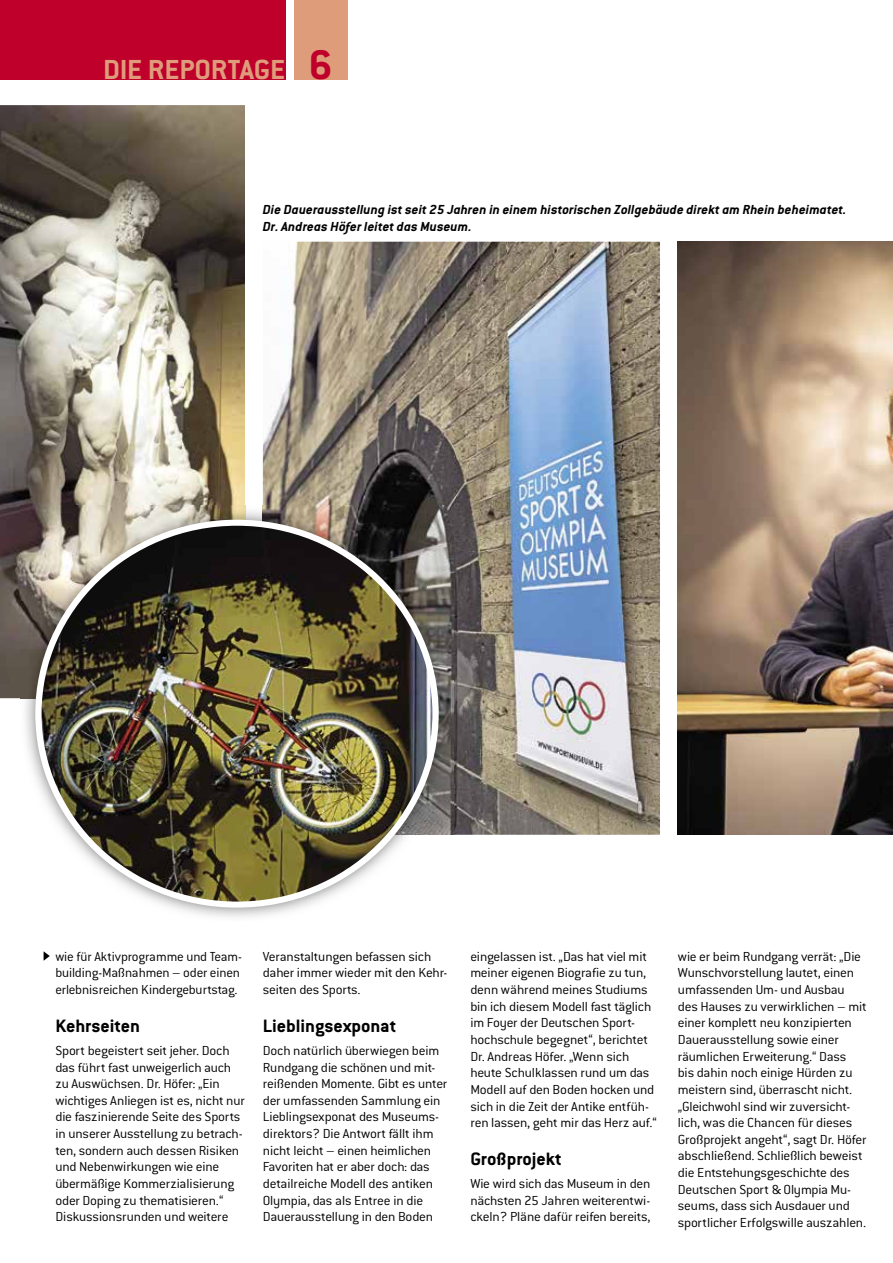
<style>
.page{position:relative;width:893px;height:1263px;background:#fff}
.page>*{position:absolute;margin:0;border:0;box-sizing:border-box;transform-origin:0 0}
.t1{font:700 30.3px "Conduit ITC Pro";letter-spacing:-.005em;color:#de9c7b;scale:1.04 1}
.t2{font:700 19.65px "Conduit ITC Pro";color:#000;scale:1.04 1}
.t3{font:300 14.4px/16.6px "Conduit ITC Pro";letter-spacing:-.015em;color:#000;scale:1.04 1}
.t4{font:italic 700 14.4px/16.6px "Conduit ITC Pro";color:#000;scale:1.04 1}
.t5{font:300 14.4px/16.6px "Conduit ITC Pro";letter-spacing:-.015em;color:#000}
.s1{font-size:45.45px;color:#be002b}
</style>
<div class="page">
<div style="left:0;top:0;width:285px;height:79px;background:#be002b"></div>
<div style="left:294px;top:0;width:54px;height:79px;background:#de9c7b"></div>
<img style="left:678px;top:242px;width:215px;height:593px">
<img style="left:263px;top:242px;width:397px;height:593px">
<img style="left:0;top:105px;width:245px;height:593px">
<img style="left:237px;top:506px;width:54px;height:411px">
<img style="left:21px;top:698px;width:216px;height:219px">
<img style="left:263px;top:506px;width:191px;height:329px">
<img style="left:21px;top:506px;width:224px;height:192px">
<img style="left:38px;top:523px;width:398px;height:382px">
<svg style="left:44px;top:951px;width:6px;height:10px"></svg>
<h1 class="t1" style="left:103px;top:52px;width:222px">DIE REPORTAGE <span class="s1">6</span></h1>
<p class="t4" style="left:263px;top:201px;width:563px">Die Dauerausstellung ist seit 25 Jahren in einem historischen Zollgebäude direkt am Rhein beheimatet.<br>Dr. Andreas Höfer leitet das Museum.</p>
<p class="t5" style="left:55px;top:948px;width:188px">wie für Aktivprogramme und Team&shy;building-Maßnahmen – oder einen erlebnisreichen Kindergeburtstag.</p>
<h2 class="t2" style="left:55px;top:1014px;width:83px">Kehrseiten</h2>
<p class="t3" style="left:55px;top:1042px;width:184px">Sport begeistert seit jeher. Doch das führt fast unweigerlich auch zu Auswüchsen. Dr. Höfer: „Ein wichtiges Anliegen ist es, nicht nur die faszinierende Seite des Sports in unserer Ausstellung zu betrach&shy;ten, sondern auch dessen Risiken und Nebenwirkungen wie eine übermäßige Kommerzialisierung oder Doping zu thematisieren.“ Diskussionsrunden und weitere</p>
<p class="t3" style="left:263px;top:948px;width:179px">Veranstaltungen befassen sich daher immer wieder mit den Kehr&shy;seiten des Sports.</p>
<h2 class="t2" style="left:263px;top:1014px;width:130px">Lieblingsexponat</h2>
<p class="t3" style="left:263px;top:1042px;width:179px">Doch natürlich überwiegen beim<br>Rundgang die schönen und mit&shy;reißenden Momente. Gibt es unter der umfassenden Sammlung ein<br>Lieblingsexponat des Museums&shy;direktors? Die Antwort fällt ihm nicht leicht – einen heimlichen<br>Favoriten hat er aber doch: das detailreiche Modell des antiken<br>Olympia, das als Entree in die<br>Dauerausstellung in den Boden</p>
<p class="t3" style="left:470px;top:948px;width:181px">eingelassen ist. „Das hat viel mit meiner eigenen Biografie zu tun, denn während meines Studiums bin ich diesem Modell fast täglich im Foyer der Deutschen Sport&shy;hochschule begegnet“, berichtet<br>Dr. Andreas Höfer. „Wenn sich heute Schulklassen rund um das<br>Modell auf den Boden hocken und sich in die Zeit der Antike entfüh&shy;ren lassen, geht mir das Herz auf.“</p>
<h2 class="t2" style="left:470px;top:1147px;width:89px">Großprojekt</h2>
<p class="t3" style="left:470px;top:1175px;width:175px;text-align:justify">Wie wird sich das Museum in den nächsten 25 Jahren weiterentwi&shy;ckeln? Pläne dafür reifen bereits,</p>
<p class="t3" style="left:678px;top:948px;width:183px">wie er beim Rundgang verrät: „Die<br>Wunschvorstellung lautet, einen umfassenden Um- und Ausbau des Hauses zu verwirklichen – mit einer komplett neu konzipierten<br>Dauerausstellung sowie einer räumlichen Erweiterung.“ Dass<br>bis dahin noch einige Hürden zu meistern sind, überrascht nicht. „Gleichwohl sind wir zuversicht&shy;lich, was die Chancen für dieses<br>Großprojekt angeht“, sagt Dr. Höfer abschließend. Schließlich beweist die Entstehungsgeschichte des<br>Deutschen Sport &amp; Olympia Mu&shy;seums, dass sich Ausdauer und sportlicher Erfolgswille auszahlen.</p>
</div>
